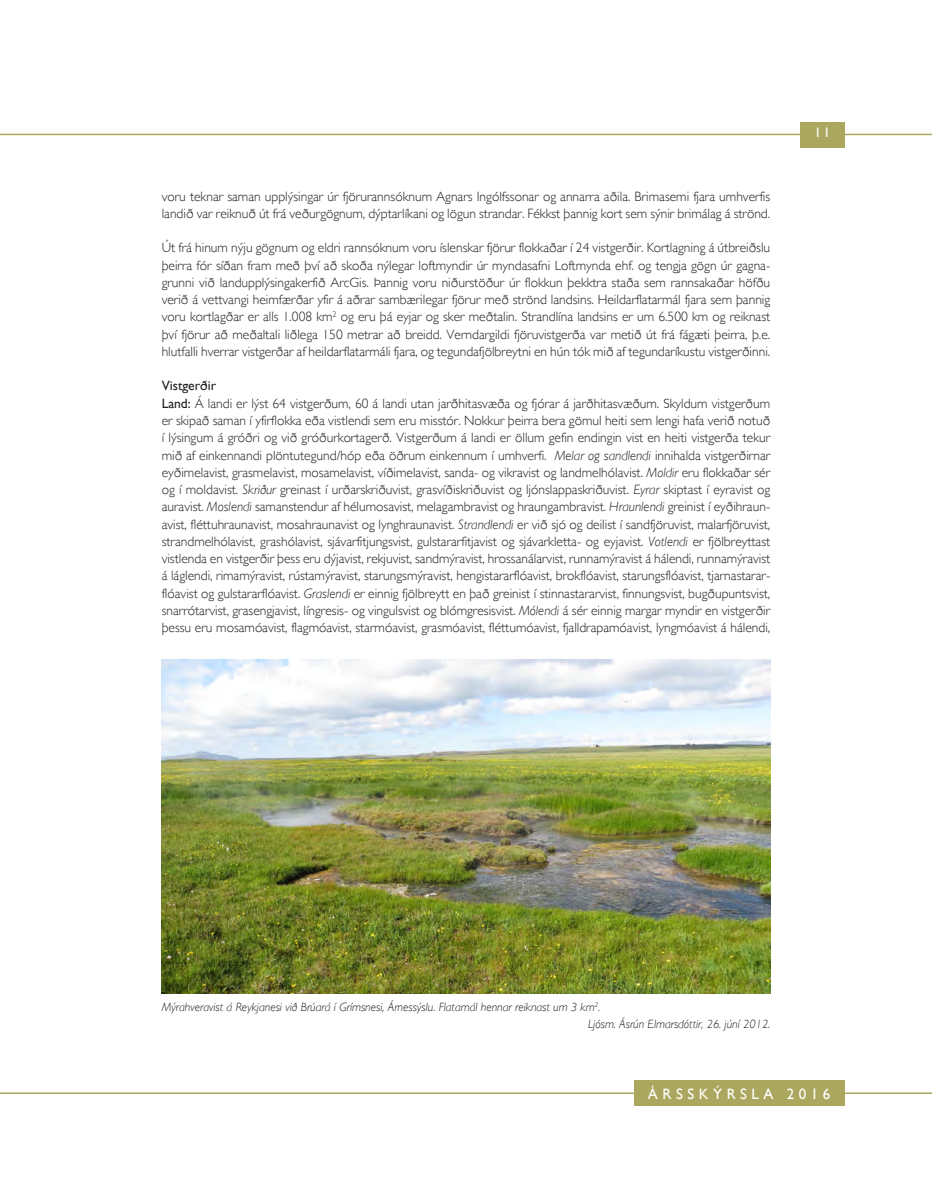
<style>
.page{position:relative;width:932px;height:1187px;background:#fff}
.page>*{position:absolute;margin:0;border:0;box-sizing:border-box;transform-origin:0 0}
.t1{font:15px "Gill Sans";letter-spacing:.3em;color:#fff}
.t2{font:300 13.5px/17.2px "Gill Sans";color:#231f20}
.t3{font:13.5px "Gill Sans";color:#fff}
.t4{font:italic 300 12px/17.2px "Gill Sans";color:#231f20}
.s1{font-weight:400}
.s2{font-style:italic}
</style>
<div class="page">
<hr style="left:843px;top:134px;width:88px;height:1px;background:#aba75e">
<hr style="left:0;top:134px;width:808px;height:1px;background:#aba75e">
<hr style="left:844px;top:1092px;width:87px;height:1px;background:#aba75e">
<hr style="left:0;top:1092px;width:634px;height:1px;background:#aba75e">
<div style="left:799px;top:122px;width:45px;height:25px;background:#aba75e"></div>
<div style="left:634px;top:1080px;width:210px;height:25px;background:#aba75e"></div>
<img style="left:162px;top:659px;width:608px;height:334px">
<p class="t2" style="left:162px;top:187px;width:610px">voru teknar saman upplýsingar úr fjörurannsóknum Agnars Ingólfssonar og annarra aðila. Brimasemi fjara umhverfis landið var reiknuð út frá veðurgögnum, dýptarlíkani og lögun strandar. Fékkst þannig kort sem sýnir brimálag á strönd.</p>
<p class="t2" style="left:162px;top:239px;width:610px;text-align:justify">Út frá hinum nýju gögnum og eldri rannsóknum voru íslenskar fjörur flokkaðar í 24 vistgerðir. Kortlagning á útbreiðslu þeirra fór síðan fram með því að skoða nýlegar loftmyndir úr myndasafni Loftmynda ehf. og tengja gögn úr gagna&shy;grunni við landupplýsingakerfið ArcGis. Þannig voru niðurstöður úr flokkun þekktra staða sem rannsakaðar höfðu verið á vettvangi heimfærðar yfir á aðrar sambærilegar fjörur með strönd landsins. Heildarflatarmál fjara sem þannig voru kortlagðar er alls 1.008 km<sup>2</sup> og eru þá eyjar og sker meðtalin. Strandlína landsins er um 6.500 km og reiknast því fjörur að meðaltali liðlega 150 metrar að breidd. Verndargildi fjöruvistgerða var metið út frá fágæti þeirra, þ.e. hlutfalli hverrar vistgerðar af heildarflatarmáli fjara, og tegundafjölbreytni en hún tók mið af tegundaríkustu vistgerðinni.</p>
<p class="t2" style="left:162px;top:377px;width:610px"><span class="s1">Vistgerðir<br>Land:</span> Á landi er lýst 64 vistgerðum, 60 á landi utan jarðhitasvæða og fjórar á jarðhitasvæðum. Skyldum vistgerðum er skipað saman í yfirflokka eða vistlendi sem eru misstór. Nokkur þeirra bera gömul heiti sem lengi hafa verið notuð í lýsingum á gróðri og við gróðurkortagerð. Vistgerðum á landi er öllum gefin endingin vist en heiti vistgerða tekur mið af einkennandi plöntutegund/hóp eða öðrum einkennum í umhverfi. <span class="s2">Melar og sandlendi</span> innihalda vistgerðirnar eyðimelavist, grasmelavist, mosamelavist, víðimelavist, sanda- og vikravist og landmelhólavist. <span class="s2">Moldir</span> eru flokkaðar sér og í moldavist. <span class="s2">Skriður</span> greinast í urðarskriðuvist, grasvíðiskriðuvist og ljónslappaskriðuvist. <span class="s2">Eyrar</span> skiptast í eyravist og auravist. <span class="s2">Moslendi</span> samanstendur af hélumosavist, melagambravist og hraungambravist. <span class="s2">Hraunlendi</span> greinist í eyðihraun&shy;avist, fléttuhraunavist, mosahraunavist og lynghraunavist. <span class="s2">Strandlendi</span> er við sjó og deilist í sandfjöruvist, malarfjöruvist, strandmelhólavist, grashólavist, sjávarfitjungsvist, gulstararfitjavist og sjávarkletta- og eyjavist. <span class="s2">Votlendi</span> er fjölbreyttast vistlenda en vistgerðir þess eru dýjavist, rekjuvist, sandmýravist, hrossanálarvist, runnamýravist á hálendi, runnamýravist á láglendi, rimamýravist, rústamýravist, starungsmýravist, hengistararflóavist, brokflóavist, starungsflóavist, tjarnastarar&shy;flóavist og gulstararflóavist. <span class="s2">Graslendi</span> er einnig fjölbreytt en það greinist í stinnastararvist, finnungsvist, bugðupuntsvist, snarrótarvist, grasengjavist, língresis- og vingulsvist og blómgresisvist. <span class="s2">Mólendi</span> á sér einnig margar myndir en vistgerðir þessu eru mosamóavist, flagmóavist, starmóavist, grasmóavist, fléttumóavist, fjalldrapamóavist, lyngmóavist á hálendi,</p>
<p class="t3" style="left:814px;top:125px;width:17px">11</p>
<p class="t4" style="left:588px;top:998px;width:183px;text-indent:-426px">Mýrahveravist á Reykjanesi við Brúará í Grímsnesi, Árnessýslu. Flatamál hennar reiknast um 3 km<sup>2</sup>.<br>Ljósm. Ásrún Elmarsdóttir, 26. júní 2012.</p>
<p class="t1" style="left:647px;top:1085px;width:184px">ÁRSSKÝRSLA 2016</p>
</div>
